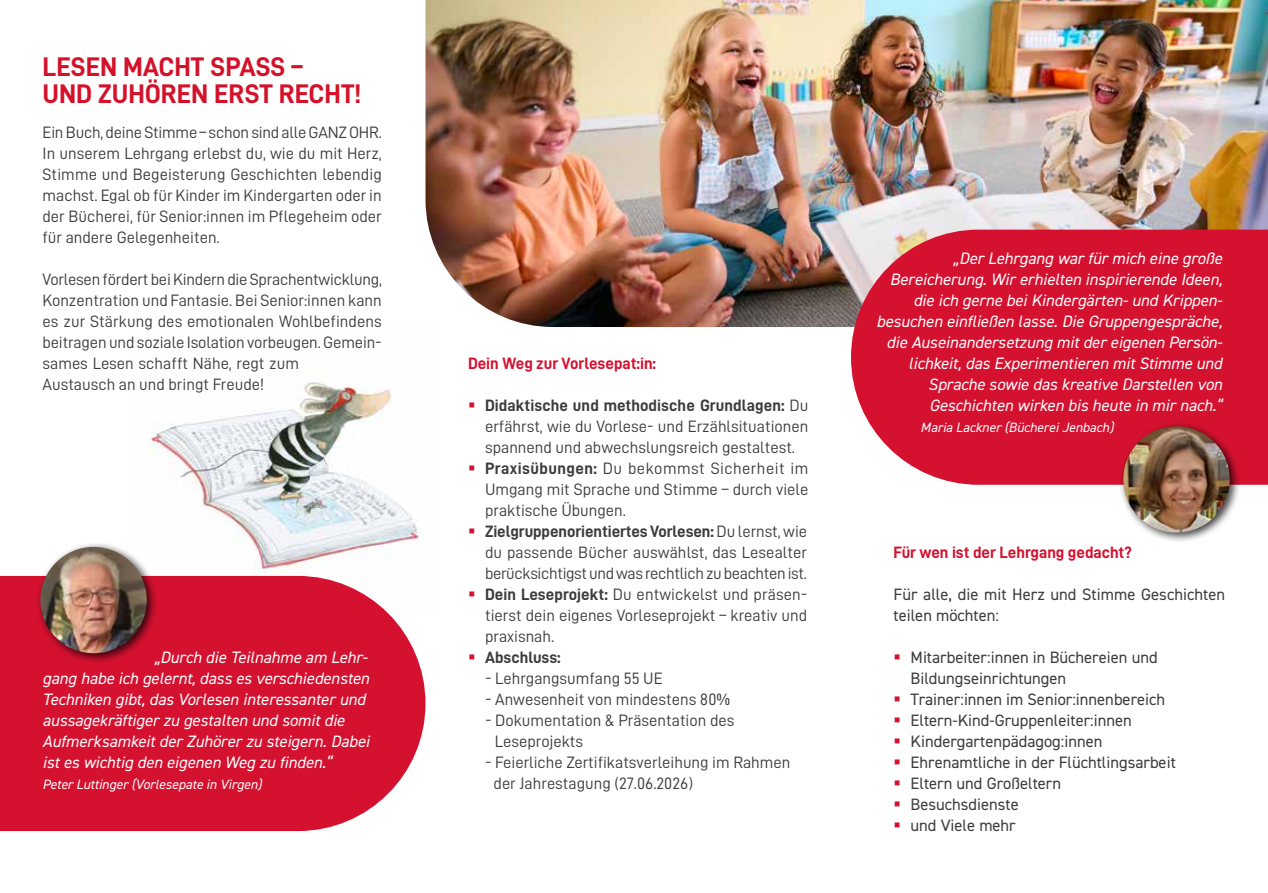
<style>
.page{position:relative;width:1268px;height:893px;background:#fff}
.page>*{position:absolute;margin:0;border:0;box-sizing:border-box;transform-origin:0 0}
.t1{font:27px/27px "D DIN Bold";color:#d5112a}
.t2{font:16.5px/21px "D DIN";color:#3c3c3b}
.t3{font:italic 16.5px/21px "DIN2014";color:#fff;text-align:right}
.t4{font:16.5px/21px "DIN2014";color:#3c3c3b}
.t5{font:16.5px "D DIN Bold";color:#3c3c3b}
.t6{font:16.5px "D DIN Bold";color:#d51130}
.t7{font:italic 13.5px "DIN2014";color:#fff}
.s1{font-family:"D DIN"}
.s2{font-family:"D DIN Bold"}
</style>
<div class="page">
<img style="left:150px;top:381px;width:271px;height:195px">
<img style="left:425px;top:0;width:842px;height:327px">
<svg style="left:850px;top:230px;width:417px;height:255px;fill:#d51130"></svg>
<svg style="left:0;top:576px;width:425px;height:255px;fill:#d51130"></svg>
<div style="left:1117px;top:421px;width:123px;height:123px;background:#000;opacity:.75"></div>
<img style="left:1123px;top:426px;width:106px;height:107px;border-radius:53px">
<div style="left:35px;top:542px;width:123px;height:122px;background:#000;opacity:.75"></div>
<img style="left:40px;top:547px;width:107px;height:106px;border-radius:53px">
<h1 class="t1" style="left:43px;top:53px;width:320px">LESEN MACHT SPASS –<br>UND ZUHÖREN ERST RECHT!</h1>
<p class="t2" style="left:43px;top:122px;width:341px;text-align:justify">Ein Buch, deine Stimme – schon sind alle GANZ OHR.<br>In unserem Lehrgang erlebst du, wie du mit Herz, Stimme und Begeisterung Geschichten lebendig machst. Egal ob für Kinder im Kindergarten oder in der Bücherei, für Senior:innen im Pflegeheim oder für andere Gelegenheiten.</p>
<p class="t2" style="left:43px;top:269px;width:341px">Vorlesen fördert bei Kindern die Sprachentwicklung, Konzentration und Fantasie. Bei Senior:innen kann es zur Stärkung des emotionalen Wohlbefindens beitragen und soziale Isolation vorbeugen. Gemein&shy;sames Lesen schafft Nähe, regt zum<br>Austausch an und bringt Freude!</p>
<p class="t3" style="left:43px;top:647px;width:328px;text-align:left;text-indent:111px">„Durch die Teilnahme am Lehr&shy;gang habe ich gelernt, dass es verschiedensten Techniken gibt, das Vorlesen interessanter und aussagekräftiger zu gestalten und somit die Aufmerksamkeit der Zuhörer zu steigern. Dabei ist es wichtig den eigenen Weg zu finden.“</p>
<p class="t7" style="left:43px;top:776px;width:221px">Peter Luttinger (Vorlesepate in Virgen)</p>
<p class="t6" style="left:468px;top:354px;width:190px">Dein Weg zur Vorlesepat:in:</p>
<p class="t5" style="left:485px;top:396px;width:325px">Didaktische und methodische Grundlagen: <span class="s1">Du</span></p>
<p class="t2" style="left:485px;top:416px;width:325px">erfährst, wie du Vorlese- und Erzählsituationen spannend und abwechslungsreich gestaltest.<br><span class="s2">Praxisübungen:</span> Du bekommst Sicherheit im Umgang mit Sprache und Stimme – durch viele praktische Übungen.</p>
<p class="t5" style="left:485px;top:522px;width:323px">Zielgruppenorientiertes Vorlesen: <span class="s1">Du lernst, wie</span></p>
<p class="t2" style="left:485px;top:542px;width:324px;text-align:justify">du passende Bücher auswählst, das Lesealter berücksichtigst und was rechtlich zu beachten ist.<br><span class="s2">Dein Leseprojekt:</span> Du entwickelst und präsen&shy;tierst dein eigenes Vorleseprojekt – kreativ und praxisnah.</p>
<p class="t5" style="left:485px;top:648px;width:77px">Abschluss:</p>
<p class="t2" style="left:485px;top:668px;width:179px">- Lehrgangsumfang 55 UE</p>
<p class="t2" style="left:485px;top:689px;width:246px">- Anwesenheit von mindestens 80%</p>
<p class="t2" style="left:494px;top:710px;width:241px;text-indent:-10px">- Dokumentation &amp; Präsentation des<br>Leseprojekts</p>
<p class="t2" style="left:493px;top:752px;width:298px;text-indent:-8px">- Feierliche Zertifikatsverleihung im Rahmen der Jahrestagung (27.06.2026)</p>
<p class="t3" style="left:876px;top:248px;width:347px">„Der Lehrgang war für mich eine große Bereicherung. Wir erhielten inspirierende Ideen, die ich gerne bei Kindergärten- und Krippen&shy;besuchen einfließen lasse. Die Gruppengespräche, die Auseinandersetzung mit der eigenen Persön&shy;lichkeit, das Experimentieren mit Stimme und Sprache sowie das kreative Darstellen von Geschichten wirken bis heute in mir nach.“</p>
<p class="t7" style="left:920px;top:419px;width:194px">Maria Lackner (Bücherei Jenbach)</p>
<p class="t6" style="left:893px;top:543px;width:240px">Für wen ist der Lehrgang gedacht?</p>
<p class="t4" style="left:893px;top:584px;width:333px">Für alle, die mit Herz und Stimme Geschichten teilen möchten:</p>
<p class="t4" style="left:910px;top:647px;width:267px">Mitarbeiter:innen in Büchereien und<br>Bildungseinrichtungen<br>Trainer:innen im Senior:innenbereich<br>Eltern-Kind-Gruppenleiter:innen<br>Kindergartenpädagog:innen<br>Ehrenamtliche in der Flüchtlingsarbeit<br>Eltern und Großeltern<br>Besuchsdienste<br>und Viele mehr</p>
</div>
